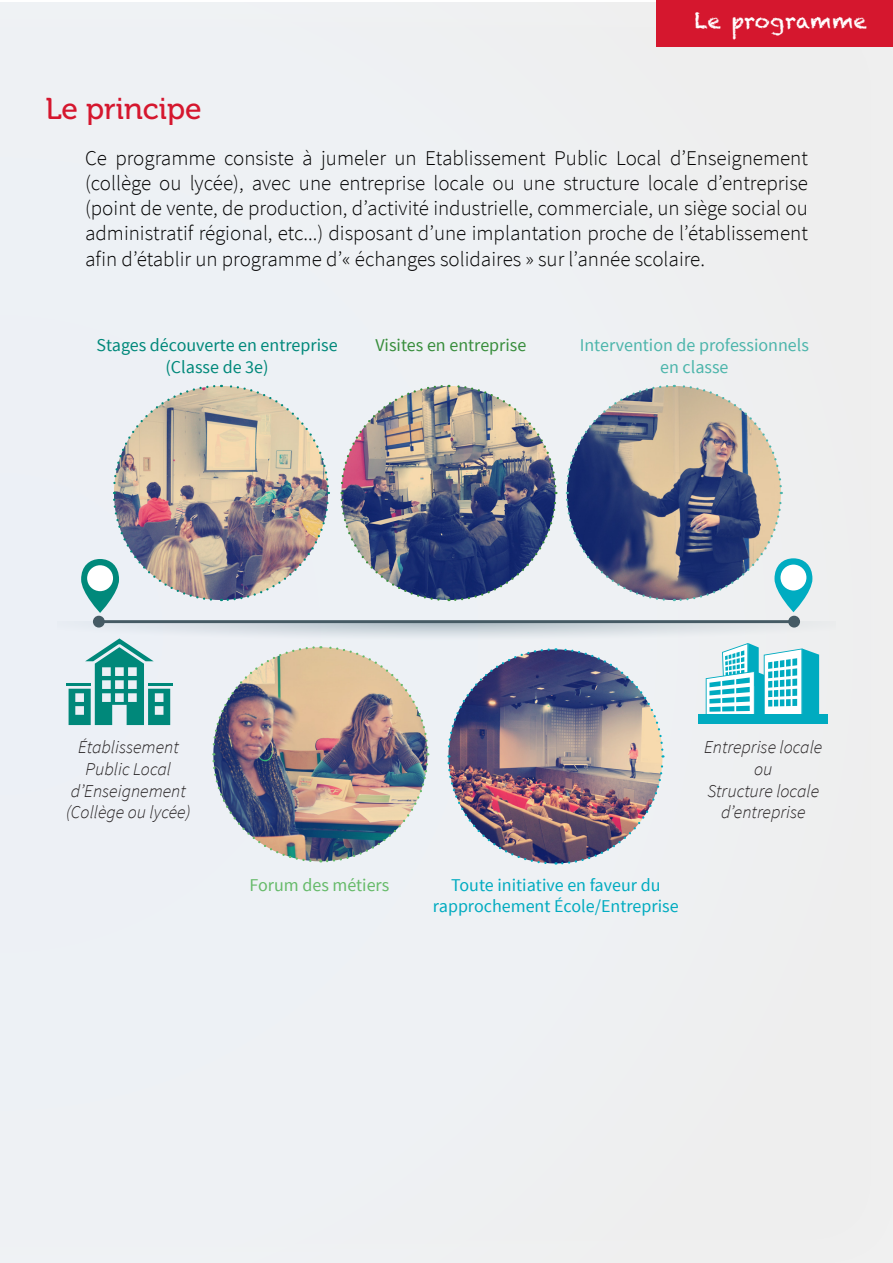
<style>
.page{position:relative;width:893px;height:1263px;background:#fff}
.page>*{position:absolute;margin:0;border:0;box-sizing:border-box;transform-origin:0 0}
.t1{font:30px "Museo 500";color:#d5172e}
.t2{font:300 21px/25.2px "Source Sans Pro";color:#000;text-align:justify}
.t3{font:21px "Chalkduster";color:#fff}
.t4{font:italic 300 18px/21.6px "Source Sans Pro";color:#231f20;text-align:center}
.t5{font:18px "Source Sans Pro";color:#00abc0}
.t6{font:18px/21.6px "Source Sans Pro";color:#00887a;text-align:center}
.t7{font:18px "Source Sans Pro";color:#4cb5ab}
.t8{font:18px "Source Sans Pro";color:#378d3b}
.t9{font:18px "Source Sans Pro";color:#65ba69}
</style>
<div class="page">
<div style="left:0;top:2px;width:893px;height:1261px;background:#eef0f4"></div>
<div style="left:656px;top:0;width:237px;height:46px;background:#d5172e"></div>
<div style="left:93px;top:616px;width:12px;height:11px;background:#455a64;border-radius:50%"></div>
<hr style="left:101px;top:620px;width:689px;height:3px;background:#455a64">
<div style="left:788px;top:616px;width:12px;height:11px;background:#455a64;border-radius:50%"></div>
<svg style="left:81px;top:384px;width:249px;height:229px"></svg>
<svg style="left:340px;top:384px;width:218px;height:218px"></svg>
<svg style="left:565px;top:384px;width:247px;height:228px"></svg>
<img style="left:66px;top:622px;width:762px;height:243px">
<p class="t1" style="left:46px;top:92px;width:158px">Le principe</p>
<p class="t3" style="left:694px;top:9px;width:174px">Le programme</p>
<p class="t2" style="left:85px;top:145px;width:724px">Ce programme consiste à jumeler un Etablissement Public Local d’Enseignement (collège ou lycée), avec une entreprise locale ou une structure locale d’entreprise (point de vente, de production, d’activité industrielle, commerciale, un siège social ou administratif régional, etc...) disposant d’une implantation proche de l’établissement afin d’établir un programme d’« échanges solidaires » sur l’année scolaire.</p>
<p class="t6" style="left:96px;top:335px;width:243px">Stages découverte en entreprise (Classe de 3e)</p>
<p class="t8" style="left:375px;top:334px;width:153px">Visites en entreprise</p>
<p class="t7" style="left:580px;top:334px;width:231px">Intervention de professionnels</p>
<p class="t7" style="left:660px;top:356px;width:70px">en classe</p>
<p class="t4" style="left:78px;top:737px;width:102px">Établissement<br>Public Local</p>
<p class="t4" style="left:71px;top:780px;width:116px">d’Enseignement</p>
<p class="t4" style="left:66px;top:801px;width:126px">(Collège ou lycée)</p>
<p class="t9" style="left:249px;top:874px;width:141px">Forum des métiers</p>
<p class="t5" style="left:451px;top:874px;width:211px">Toute initiative en faveur du</p>
<p class="t5" style="left:433px;top:895px;width:247px">rapprochement École/Entreprise</p>
<p class="t4" style="left:704px;top:737px;width:120px">Entreprise locale</p>
<p class="t4" style="left:754px;top:758px;width:20px">ou</p>
<p class="t4" style="left:707px;top:780px;width:113px">Structure locale</p>
<p class="t4" style="left:721px;top:801px;width:86px">d’entreprise</p>
</div>
